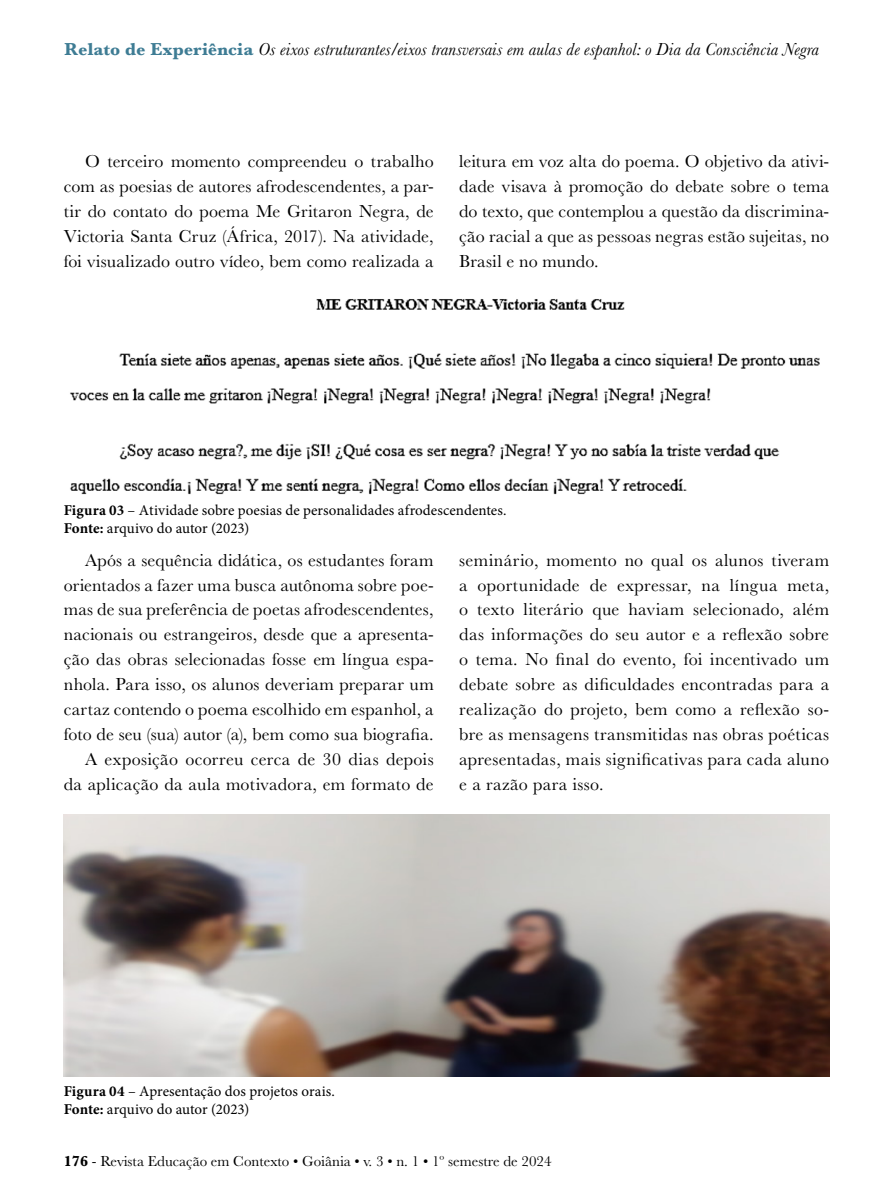
<style>
.page{position:relative;width:893px;height:1191px;background:#fff}
.page>*{position:absolute;margin:0;border:0;box-sizing:border-box;transform-origin:0 0}
.t1{font:18px/24.9px "Baskerville MT Std";letter-spacing:.01em;color:#000;text-align:justify}
.t2{font:italic 18px "Baskerville MT Std";letter-spacing:.01em;color:#000}
.t3{font:15px/18px "Minion Pro";color:#000}
.t4{font:15px "Baskerville MT Std";color:#000}
.s1{font-weight:700;font-style:normal;color:#3e7c94}
.s2{font-weight:700}
</style>
<div class="page">
<img style="left:64px;top:814px;width:765px;height:262px">
<img style="left:70px;top:299px;width:750px;height:196px">
<p class="t2" style="left:65px;top:38px;width:755px"><span class="s1">Relato de Experiência</span> Os eixos estruturantes/eixos transversais em aulas de espanhol: o Dia da Consciência Negra</p>
<p class="t1" style="left:64px;top:149px;width:371px;text-indent:21px">O terceiro momento compreendeu o trabalho com as poesias de autores afrodescendentes, a par&shy;tir do contato do poema Me Gritaron Negra, de Victoria Santa Cruz (África, 2017). Na atividade, foi visualizado outro vídeo, bem como realizada a</p>
<p class="t1" style="left:459px;top:149px;width:371px">leitura em voz alta do poema. O objetivo da ativi&shy;dade visava à promoção do debate sobre o tema do texto, que contemplou a questão da discrimina&shy;ção racial a que as pessoas negras estão sujeitas, no Brasil e no mundo.</p>
<p class="t3" style="left:64px;top:501px;width:444px"><span class="s2">Figura 03</span> – Atividade sobre poesias de personalidades afrodescendentes.<br><span class="s2">Fonte:</span> arquivo do autor (2023)</p>
<p class="t1" style="left:64px;top:547px;width:371px;text-align:right">Após a sequência didática, os estudantes foram orientados a fazer uma busca autônoma sobre poe&shy;mas de sua preferência de poetas afrodescendentes, nacionais ou estrangeiros, desde que a apresenta&shy;ção das obras selecionadas fosse em língua espa&shy;nhola. Para isso, os alunos deveriam preparar um cartaz contendo o poema escolhido em espanhol, a foto de seu (sua) autor (a), bem como sua biografia.<br>A exposição ocorreu cerca de 30 dias depois da aplicação da aula motivadora, em formato de</p>
<p class="t1" style="left:459px;top:547px;width:371px">seminário, momento no qual os alunos tiveram a oportunidade de expressar, na língua meta, o texto literário que haviam selecionado, além das informações do seu autor e a reflexão sobre o tema. No final do evento, foi incentivado um debate sobre as dificuldades encontradas para a realização do projeto, bem como a reflexão so&shy;bre as mensagens transmitidas nas obras poéticas apresentadas, mais significativas para cada aluno e a razão para isso.</p>
<p class="t3" style="left:64px;top:1082px;width:273px"><span class="s2">Figura 04</span> – Apresentação dos projetos orais.<br><span class="s2">Fonte:</span> arquivo do autor (2023)</p>
<p class="t4" style="left:64px;top:1152px;width:489px"><span class="s2">176</span> - Revista Educação em Contexto • Goiânia • v. 3 • n. 1 • 1º semestre de 2024</p>
</div>
